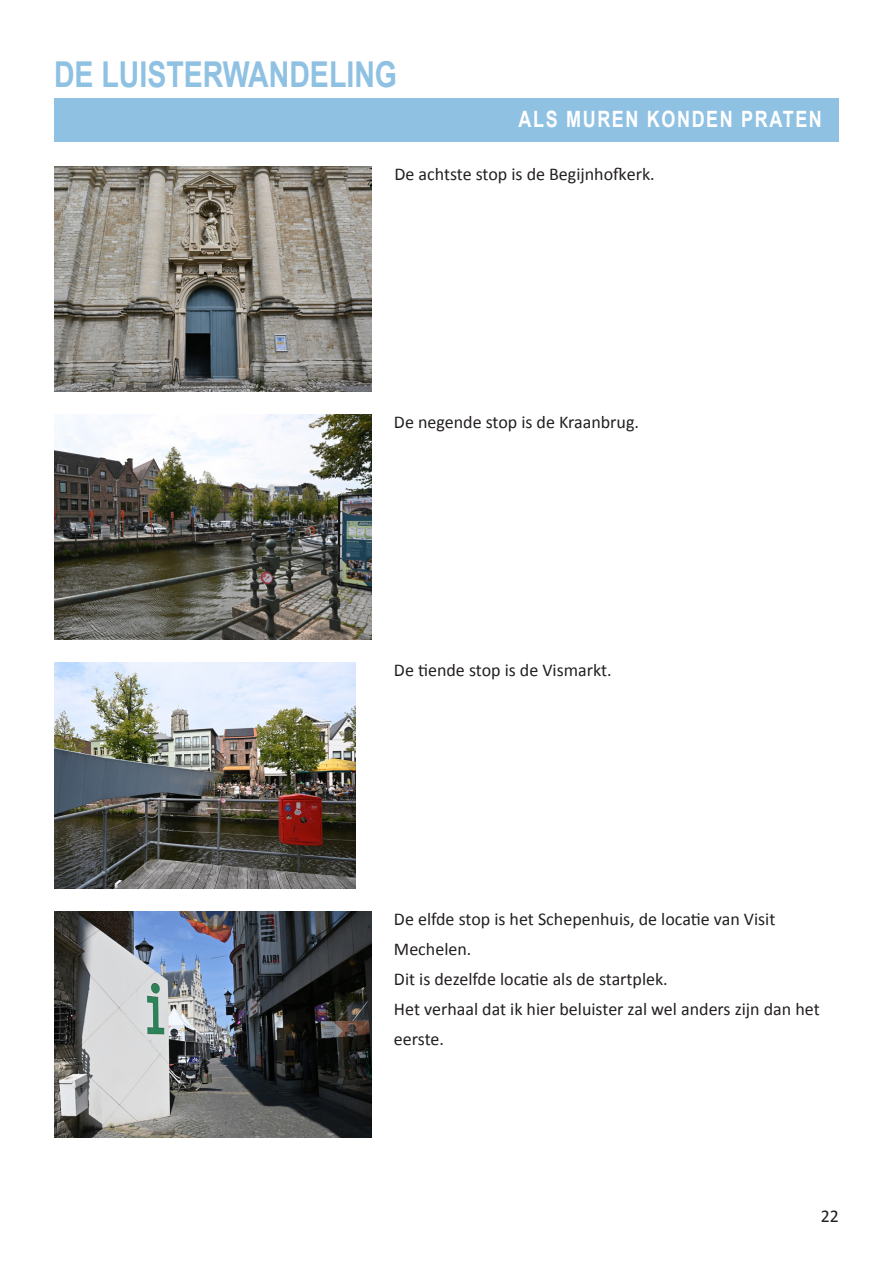
<style>
.page{position:relative;width:893px;height:1263px;background:#fff}
.page>*{position:absolute;margin:0;border:0;box-sizing:border-box;transform-origin:0 0}
.t1{font:700 35.7px "Arial";color:#8fc1e3;scale:.8 1}
.t2{font:700 22.5px "Arial";letter-spacing:.09em;color:#fff;scale:.8 1}
.t3{font:18px/30px "Calibri";color:#231f20}
</style>
<div class="page">
<img style="left:54px;top:663px;width:302px;height:225px">
<img style="left:54px;top:911px;width:317px;height:226px">
<img style="left:54px;top:166px;width:317px;height:225px">
<img style="left:54px;top:414px;width:317px;height:226px">
<div style="left:54px;top:99px;width:785px;height:43px;background:#8fc1e3"></div>
<p class="t1" style="left:54px;top:51px;width:430px">DE LUISTERWANDELING</p>
<p class="t2" style="left:519px;top:104px;width:381px">ALS MUREN KONDEN PRATEN</p>
<p class="t3" style="left:394px;top:158px;width:262px">De achtste stop is de Begijnhofkerk.</p>
<p class="t3" style="left:394px;top:406px;width:247px">De negende stop is de Kraanbrug.</p>
<p class="t3" style="left:394px;top:655px;width:219px">De tiende stop is de Vismarkt.</p>
<p class="t3" style="left:394px;top:903px;width:383px">De elfde stop is het Schepenhuis, de locatie van Visit<br>Mechelen.</p>
<p class="t3" style="left:394px;top:963px;width:275px">Dit is dezelfde locatie als de startplek.</p>
<p class="t3" style="left:394px;top:993px;width:427px">Het verhaal dat ik hier beluister zal wel anders zijn dan het eerste.</p>
<p class="t3" style="left:821px;top:1201px;width:20px">22</p>
</div>
